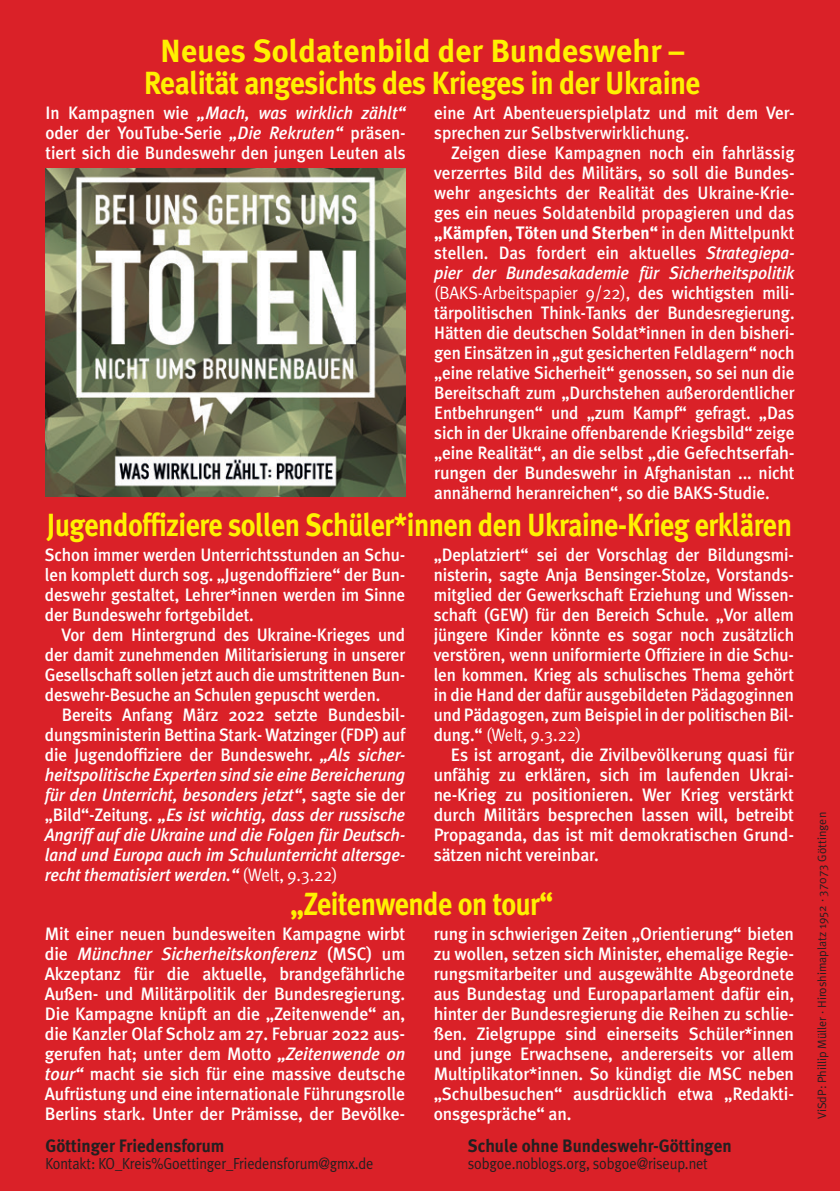
<style>
.page{position:relative;width:840px;height:1191px;background:#fff}
.page>*{position:absolute;margin:0;border:0;box-sizing:border-box;transform-origin:0 0}
.t1{font:700 32px "Meta Plus";letter-spacing:-.02em;color:#fff101;scale:.88 1}
.t2{font:700 32px/32px "Meta Plus";letter-spacing:-.02em;color:#fff101;text-align:center}
.t3{font:500 18px/20px "Meta Plus";letter-spacing:-.01em;color:#fff;text-align:justify;scale:.95 1}
.t4{font:500 18px/20px "Meta Plus";letter-spacing:-.01em;color:#fff;text-align:justify}
.t5{font:italic 500 18px/20px "Meta Plus";letter-spacing:-.015em;color:#fff;text-align:justify;scale:.95 1}
.t6{font:18px "Meta Plus Normal";letter-spacing:-.01em;color:#fff;scale:.95 1}
.t7{font:700 18px "Meta Plus";color:#231f20;scale:.95 1}
.t8{font:16px "Meta Plus Normal";letter-spacing:-.01em;color:#231f20;scale:.9 1}
.t9{font:12px "Meta Plus Normal";color:#231f20}
.s1{font-style:italic}
.s2{font-weight:700}
.s3{font-family:"Meta Plus";font-weight:500}
.s4{font-style:normal}
.s5{font-family:"Meta Plus Normal";font-weight:400;font-style:normal}
</style>
<div class="page">
<div style="left:0;top:0;width:839px;height:1191px;background:#da2128"></div>
<img style="left:46px;top:168px;width:359px;height:328px">
<h1 class="t2" style="left:144px;top:35px;width:558px">Neues Soldatenbild der Bundeswehr –<br>Realität angesichts des Krieges in der Ukraine</h1>
<p class="t3" style="left:45px;top:102px;width:380px">In Kampagnen wie <span class="s1">„Mach, was wirklich zählt“ </span>oder der YouTube-Serie <span class="s1">„Die Rekruten“</span> präsen&shy;tiert sich die Bundeswehr den jungen Leuten als</p>
<p class="t3" style="left:434px;top:102px;width:380px">eine Art Abenteuerspielplatz und mit dem Ver&shy;sprechen zur Selbstverwirklichung.</p>
<p class="t3" style="left:434px;top:142px;width:380px;text-indent:17px">Zeigen diese Kampagnen noch ein fahrlässig verzerrtes Bild des Militärs, so soll die Bundes&shy;wehr angesichts der Realität des Ukraine-Krie&shy;ges ein neues Soldatenbild propagieren und das <span class="s2">„Kämpfen, Töten und Sterben“</span> in den Mittelpunkt stellen. Das fordert ein aktuelles <span class="s1">Strategiepa&shy;pier der Bundesakademie für Sicherheitspolitik</span></p>
<p class="t6" style="left:434px;top:282px;width:380px">(BAKS-Arbeitspapier 9/22), <span class="s3">des wichtigsten mili-</span></p>
<p class="t3" style="left:434px;top:302px;width:380px">tärpolitischen Think-Tanks der Bundesregierung.<br>Hätten die deutschen Soldat*innen in den bisheri&shy;gen Einsätzen in „gut gesicherten Feldlagern“ noch „eine relative Sicherheit“ genossen, so sei nun die Bereitschaft zum „Durchstehen außerordentlicher Entbehrungen“ und „zum Kampf“ gefragt. „Das sich in der Ukraine offenbarende Kriegsbild“ zeige „eine Realität“, an die selbst „die Gefechtserfah&shy;rungen der Bundeswehr in Afghanistan ... nicht annähernd heranreichen“, so die BAKS-Studie.</p>
<h1 class="t1" style="left:47px;top:506px;width:847px">Jugendoffiziere sollen Schüler*innen den Ukraine-Krieg erklären</h1>
<p class="t3" style="left:45px;top:545px;width:380px">Schon immer werden Unterrichtsstunden an Schu&shy;len komplett durch sog. „Jugendoffiziere“ der Bun&shy;deswehr gestaltet, Lehrer*innen werden im Sinne der Bundeswehr fortgebildet.</p>
<p class="t3" style="left:45px;top:625px;width:380px;text-indent:16px">Vor dem Hintergrund des Ukraine-Krieges und der damit zunehmenden Militarisierung in unserer Gesellschaft sollen jetzt auch die umstrittenen Bun&shy;deswehr-Besuche an Schulen gepuscht werden.</p>
<p class="t5" style="left:45px;top:705px;width:380px;text-indent:17px"><span class="s4">Bereits Anfang März 2022 setzte Bundesbil&shy;dungsministerin Bettina Stark- Watzinger (FDP) auf die Jugendoffiziere der Bundeswehr.</span> „Als sicher&shy;heitspolitische Experten sind sie eine Bereicherung für den Unterricht, besonders jetzt“<span class="s4">, sagte sie der „Bild“-Zeitung.</span> „Es ist wichtig, dass der russische Angriff auf die Ukraine und die Folgen für Deutsch&shy;land und Europa auch im Schulunterricht altersge&shy;recht thematisiert werden.“ <span class="s5">(Welt, 9.3.22)</span></p>
<p class="t3" style="left:433px;top:545px;width:380px">„Deplatziert“ sei der Vorschlag der Bildungsmi&shy;nisterin, sagte Anja Bensinger-Stolze, Vorstands&shy;mitglied der Gewerkschaft Erziehung und Wissen&shy;schaft (GEW) für den Bereich Schule. „Vor allem jüngere Kinder könnte es sogar noch zusätzlich verstören, wenn uniformierte Offiziere in die Schu&shy;len kommen. Krieg als schulisches Thema gehört in die Hand der dafür ausgebildeten Pädagoginnen und Pädagogen, zum Beispiel in der politischen Bil-</p>
<p class="t6" style="left:433px;top:724px;width:157px"><span class="s3">dung.“</span> (Welt, 9.3.22)</p>
<p class="t4" style="left:433px;top:745px;width:362px;text-indent:17px">Es ist arrogant, die Zivilbevölkerung quasi für unfähig zu erklären, sich im laufenden Ukrai&shy;ne-Krieg zu positionieren. Wer Krieg verstärkt durch Militärs besprechen lassen will, betreibt Propaganda, das ist mit demokratischen Grund&shy;sätzen nicht vereinbar.</p>
<h1 class="t1" style="left:290px;top:885px;width:300px">„Zeitenwende on tour“</h1>
<p class="t4" style="left:45px;top:923px;width:362px">Mit einer neuen bundesweiten Kampagne wirbt die <span class="s1">Münchner Sicherheitskonferenz</span> (MSC) um Akzeptanz für die aktuelle, brandgefährliche Außen- und Militärpolitik der Bundesregierung.<br>Die Kampagne knüpft an die „Zeitenwende“ an, die Kanzler Olaf Scholz am 27. Februar 2022 aus&shy;gerufen hat; unter dem Motto <span class="s1">„Zeitenwende on tour“</span> macht sie sich für eine massive deutsche Aufrüstung und eine internationale Führungsrolle Berlins stark. Unter der Prämisse, der Bevölke-</p>
<p class="t4" style="left:433px;top:923px;width:362px">rung in schwierigen Zeiten „Orientierung“ bieten zu wollen, setzen sich Minister, ehemalige Regie&shy;rungsmitarbeiter und ausgewählte Abgeordnete aus Bundestag und Europaparlament dafür ein, hinter der Bundesregierung die Reihen zu schlie&shy;ßen. Zielgruppe sind einerseits Schüler*innen und junge Erwachsene, andererseits vor allem Multiplikator*innen. So kündigt die MSC neben „Schulbesuchen“ ausdrücklich etwa „Redakti&shy;onsgespräche“ an.</p>
<p class="t7" style="left:45px;top:1135px;width:190px">Göttinger Friedensforum</p>
<p class="t7" style="left:467px;top:1135px;width:279px">Schule ohne Bundeswehr-Göttingen</p>
<p class="t8" style="left:45px;top:1154px;width:366px">Kontakt: KO_Kreis%Goettinger_Friedensforum@gmx.de</p>
<p class="t8" style="left:467px;top:1154px;width:268px">sobgoe.noblogs.org, sobgoe@riseup.net</p>
<p class="t9" style="left:814px;top:1119px;width:308px;rotate:-90deg">ViSdP: Phillip Müller · Hiroshimaplatz 1952 · 37073 Göttingen</p>
</div>
